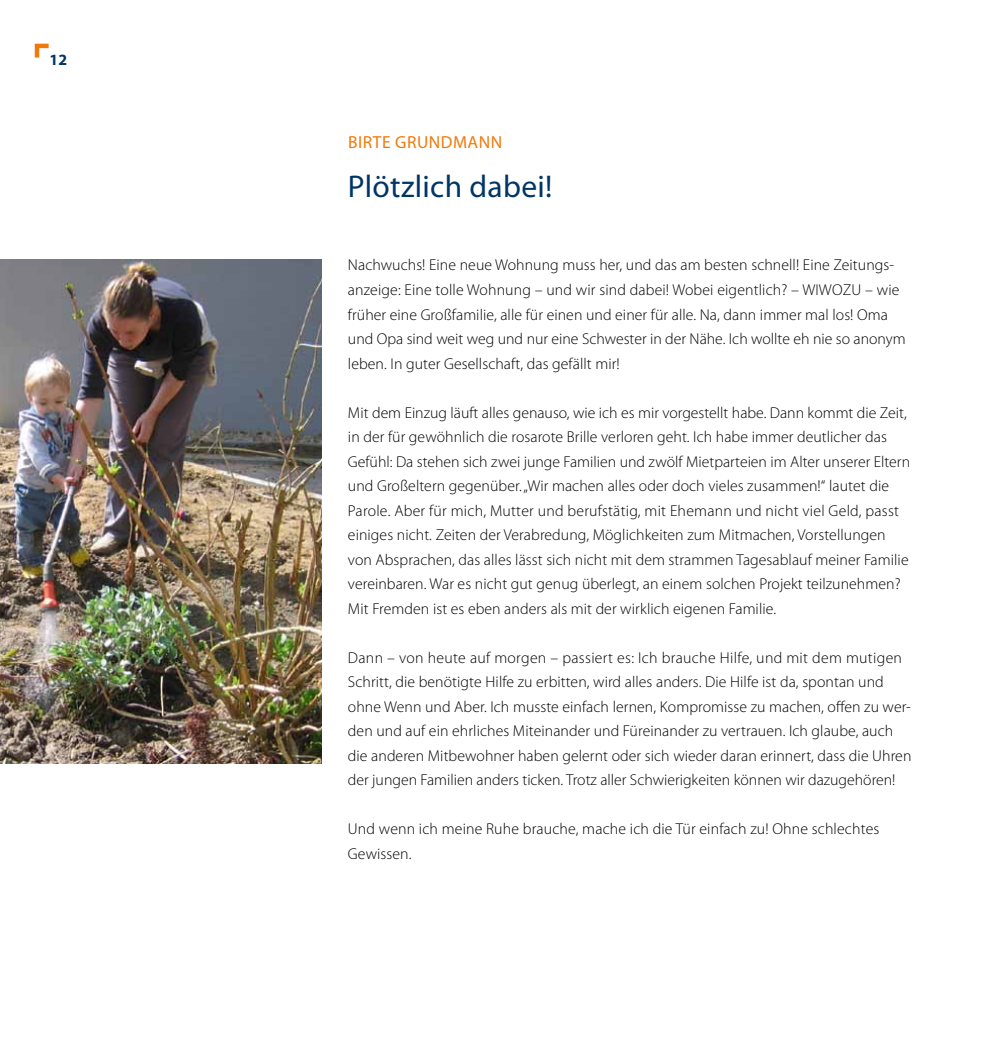
<style>
.page{position:relative;width:993px;height:1042px;background:#fff}
.page>*{position:absolute;margin:0;border:0;box-sizing:border-box;transform-origin:0 0}
.t1{font:31.5px "Myriad Pro";letter-spacing:.01em;color:#003665}
.t2{font:17.5px "Myriad Pro";letter-spacing:.03em;color:#ef7a0b}
.t3{font:300 15.75px/24.5px "Myriad Pro";letter-spacing:.005em;color:#000}
.t4{font:700 15.75px "Myriad Pro";color:#003665}
</style>
<div class="page">
<svg style="left:35px;top:44px;width:14px;height:14px"></svg>
<img style="left:0;top:260px;width:322px;height:504px">
<p class="t4" style="left:50px;top:49px;width:19px">12</p>
<p class="t2" style="left:348px;top:131px;width:59px">BIRTE GRU</p>
<p class="t2" style="left:429px;top:131px;width:75px">NDMANN</p>
<h1 class="t1" style="left:348px;top:167px;width:206px">PLÖTZLICH DABEI!</h1>
<p class="t3" style="left:348px;top:253px;width:559px">Nachwuchs! Eine neue Wohnung muss her, und das am besten schnell! Eine Zeitungs&shy;anzeige: Eine tolle Wohnung – und wir sind dabei! Wobei eigentlich? – WIWOZU – wie früher eine Großfamilie, alle für einen und einer für alle. Na, dann immer mal los! Oma und Opa sind weit weg und nur eine Schwester in der Nähe. Ich wollte eh nie so anonym leben. In guter Gesellschaft, das gefällt mir!</p>
<p class="t3" style="left:348px;top:400px;width:563px">Mit dem Einzug läuft alles genauso, wie ich es mir vorgestellt habe. Dann kommt die Zeit, in der für gewöhnlich die rosarote Brille verloren geht. Ich habe immer deutlicher das Gefühl: Da stehen sich zwei junge Familien und zwölf Mietparteien im Alter unserer Eltern und Großeltern gegenüber. „Wir machen alles oder doch vieles zusammen!“ lautet die Parole. Aber für mich, Mutter und berufstätig, mit Ehemann und nicht viel Geld, passt einiges nicht. Zeiten der Verabredung, Möglichkeiten zum Mitmachen, Vorstellungen von Absprachen, das alles lässt sich nicht mit dem strammen Tagesablauf meiner Familie vereinbaren. War es nicht gut genug überlegt, an einem solchen Projekt teilzunehmen?<br>Mit Fremden ist es eben anders als mit der wirklich eigenen Familie.</p>
<p class="t3" style="left:348px;top:645px;width:565px">Dann – von heute auf morgen – passiert es: Ich brauche Hilfe, und mit dem mutigen Schritt, die benötigte Hilfe zu erbitten, wird alles anders. Die Hilfe ist da, spontan und ohne Wenn und Aber. Ich musste einfach lernen, Kompromisse zu machen, offen zu wer&shy;den und auf ein ehrliches Miteinander und Füreinander zu vertrauen. Ich glaube, auch die anderen Mitbewohner haben gelernt oder sich wieder daran erinnert, dass die Uhren der jungen Familien anders ticken. Trotz aller Schwierigkeiten können wir dazugehören!</p>
<p class="t3" style="left:348px;top:817px;width:532px">Und wenn ich meine Ruhe brauche, mache ich die Tür einfach zu! Ohne schlechtes<br>Gewissen.</p>
</div>
